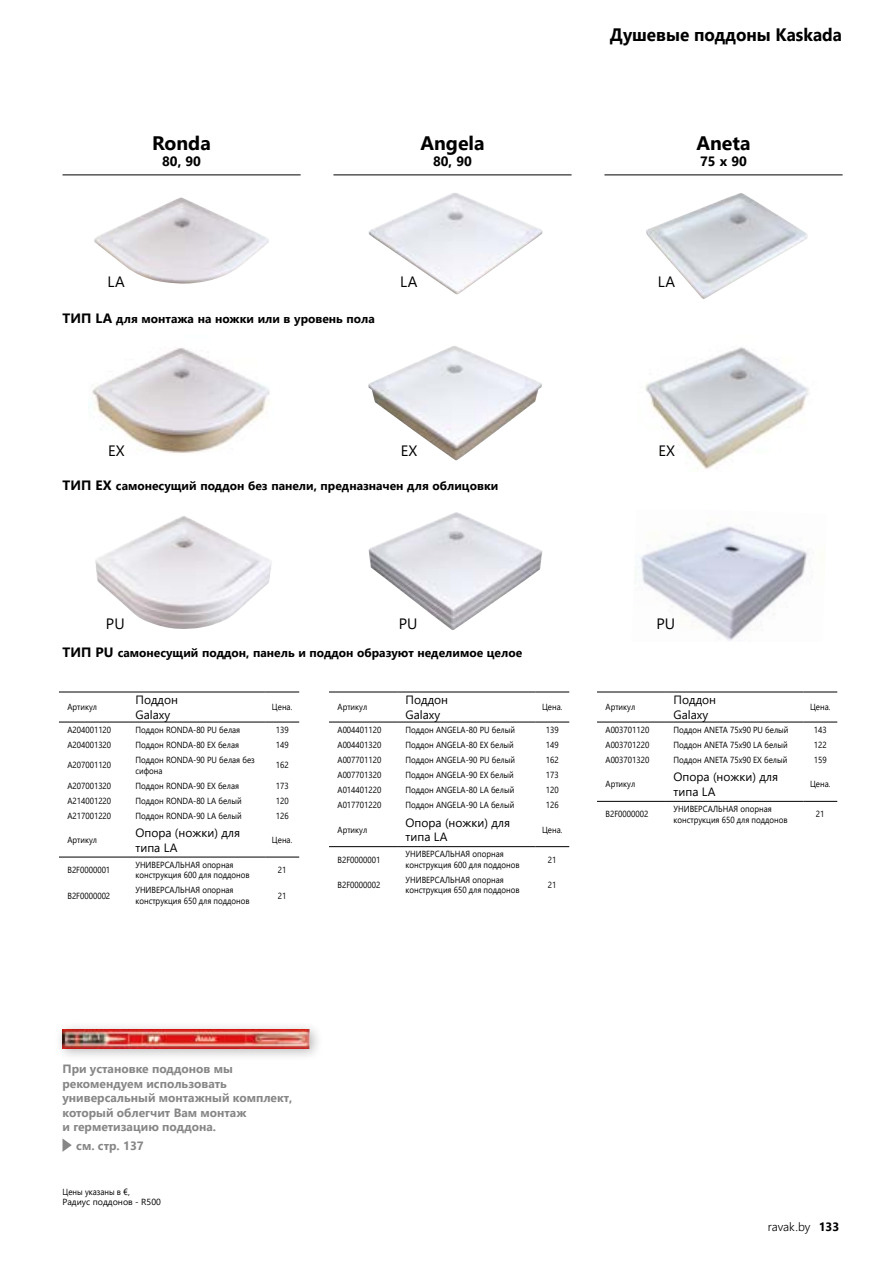
<style>
.page{position:relative;width:893px;height:1263px;background:#fff}
.page>*{position:absolute;margin:0;border:0;box-sizing:border-box;transform-origin:0 0}
.t1{font:700 19.5px "Segoe UI";color:#000}
.t2{font:700 18px "Segoe UI";color:#000;scale:.95 1}
.t3{font:15px "Segoe UI";color:#000}
.t4{font:700 13.5px "Segoe UI";color:#000}
.t5{font:700 12px "Segoe UI";color:#000}
.t6{font:700 12px/14.4px "Segoe UI";color:#878787}
.t7{font:12px/14.4px "Segoe UI";color:#000}
.t8{font:300 12px "Segoe UI";color:#000}
.t9{font:8.85px/10.6px "Segoe UI";color:#000;scale:.9 1}
.s1{font-size:13.5px}
.s2{font-size:9px}
.s3{font-weight:700}
</style>
<div class="page">
<hr style="left:63px;top:174px;width:238px;height:1px;background:#000">
<hr style="left:333px;top:174px;width:239px;height:1px;background:#000">
<hr style="left:604px;top:174px;width:239px;height:1px;background:#000">
<img style="left:94px;top:197px;width:175px;height:87px">
<img style="left:368px;top:193px;width:175px;height:101px">
<img style="left:646px;top:193px;width:162px;height:106px">
<img style="left:368px;top:346px;width:174px;height:115px">
<img style="left:89px;top:348px;width:181px;height:105px">
<img style="left:645px;top:347px;width:164px;height:122px">
<img style="left:95px;top:516px;width:177px;height:113px">
<img style="left:636px;top:526px;width:172px;height:115px">
<img style="left:368px;top:512px;width:175px;height:118px">
<svg style="left:63px;top:1139px;width:9px;height:13px"></svg>
<div style="left:55px;top:1022px;width:269px;height:39px;background:#000;opacity:.3"></div>
<img style="left:63px;top:1030px;width:246px;height:18px">
<hr style="left:329px;top:692px;width:68px;height:1px;background:#000">
<hr style="left:397px;top:692px;width:138px;height:1px;background:#000">
<hr style="left:535px;top:692px;width:34px;height:1px;background:#000">
<hr style="left:329px;top:722px;width:68px;height:1px;background:#000">
<hr style="left:397px;top:722px;width:138px;height:1px;background:#000">
<hr style="left:535px;top:722px;width:34px;height:1px;background:#000">
<hr style="left:329px;top:846px;width:68px;height:1px;background:#000">
<hr style="left:397px;top:846px;width:138px;height:1px;background:#000">
<hr style="left:535px;top:846px;width:34px;height:1px;background:#000">
<hr style="left:59px;top:692px;width:68px;height:1px;background:#000">
<hr style="left:127px;top:692px;width:138px;height:1px;background:#000">
<hr style="left:265px;top:692px;width:34px;height:1px;background:#000">
<hr style="left:59px;top:722px;width:68px;height:1px;background:#000">
<hr style="left:127px;top:722px;width:138px;height:1px;background:#000">
<hr style="left:265px;top:722px;width:34px;height:1px;background:#000">
<hr style="left:59px;top:857px;width:68px;height:1px;background:#000">
<hr style="left:127px;top:857px;width:138px;height:1px;background:#000">
<hr style="left:265px;top:857px;width:34px;height:1px;background:#000">
<hr style="left:597px;top:692px;width:68px;height:1px;background:#000">
<hr style="left:665px;top:692px;width:138px;height:1px;background:#000">
<hr style="left:803px;top:692px;width:34px;height:1px;background:#000">
<hr style="left:597px;top:722px;width:68px;height:1px;background:#000">
<hr style="left:665px;top:722px;width:138px;height:1px;background:#000">
<hr style="left:803px;top:722px;width:34px;height:1px;background:#000">
<hr style="left:597px;top:801px;width:68px;height:1px;background:#000">
<hr style="left:665px;top:801px;width:138px;height:1px;background:#000">
<hr style="left:803px;top:801px;width:34px;height:1px;background:#000">
<h1 class="t1" style="left:152px;top:125px;width:60px">Ronda</h1>
<h3 class="t4" style="left:162px;top:149px;width:40px">80, 90</h3>
<h1 class="t1" style="left:420px;top:125px;width:66px">Angela</h1>
<h3 class="t4" style="left:433px;top:149px;width:40px">80, 90</h3>
<h2 class="t2" style="left:610px;top:17px;width:246px">Душевые поддоны Kaskada</h2>
<h1 class="t1" style="left:696px;top:125px;width:56px">Aneta</h1>
<h3 class="t4" style="left:700px;top:149px;width:48px">75 x 90</h3>
<h3 class="t3" style="left:108px;top:267px;width:19px">LA</h3>
<h3 class="t3" style="left:400px;top:267px;width:19px">LA</h3>
<h3 class="t3" style="left:658px;top:267px;width:19px">LA</h3>
<h3 class="t5" style="left:63px;top:307px;width:314px"><span class="s1">ТИП LA</span> для монтажа на ножки или в уровень пола</h3>
<h3 class="t3" style="left:108px;top:436px;width:18px">EX</h3>
<h3 class="t3" style="left:401px;top:436px;width:18px">EX</h3>
<h3 class="t3" style="left:659px;top:436px;width:18px">EX</h3>
<h3 class="t5" style="left:63px;top:474px;width:437px"><span class="s1">ТИП EX</span> самонесущий поддон без панели, предназначен для облицовки</h3>
<h3 class="t3" style="left:106px;top:609px;width:20px">PU</h3>
<h3 class="t3" style="left:399px;top:609px;width:20px">PU</h3>
<h3 class="t3" style="left:656px;top:609px;width:20px">PU</h3>
<h3 class="t5" style="left:63px;top:641px;width:461px"><span class="s1">ТИП PU</span> самонесущий поддон, панель и поддон образуют неделимое целое</h3>
<p class="t9" style="left:67px;top:701px;width:35px">Артикул</p>
<h3 class="t7" style="left:135px;top:692px;width:44px">Поддон<br>Galaxy</h3>
<p class="t9" style="left:272px;top:701px;width:24px">Цена.</p>
<p class="t9" style="left:67px;top:724px;width:50px">A204001120</p>
<p class="t9" style="left:135px;top:724px;width:118px">Поддон RONDA-80 PU белая</p>
<p class="t9" style="left:276px;top:724px;width:16px">139</p>
<p class="t9" style="left:67px;top:739px;width:50px">A204001320</p>
<p class="t9" style="left:135px;top:739px;width:117px">Поддон RONDA-80 EX белая</p>
<p class="t9" style="left:276px;top:739px;width:16px">149</p>
<p class="t9" style="left:67px;top:759px;width:50px">A207001120</p>
<p class="t9" style="left:135px;top:754px;width:134px">Поддон RONDA-90 PU белая без сифона</p>
<p class="t9" style="left:276px;top:759px;width:16px">162</p>
<p class="t9" style="left:67px;top:779px;width:50px">A207001320</p>
<p class="t9" style="left:135px;top:779px;width:117px">Поддон RONDA-90 EX белая</p>
<p class="t9" style="left:276px;top:779px;width:16px">173</p>
<p class="t9" style="left:67px;top:794px;width:50px">A214001220</p>
<p class="t9" style="left:135px;top:794px;width:119px">Поддон RONDA-80 LA белый</p>
<p class="t9" style="left:276px;top:794px;width:16px">120</p>
<p class="t9" style="left:67px;top:809px;width:50px">A217001220</p>
<p class="t9" style="left:135px;top:809px;width:119px">Поддон RONDA-90 LA белый</p>
<p class="t9" style="left:276px;top:809px;width:16px">126</p>
<p class="t9" style="left:67px;top:834px;width:35px">Артикул</p>
<h3 class="t7" style="left:135px;top:825px;width:106px">Опора (ножки) для типа LA</h3>
<p class="t9" style="left:272px;top:834px;width:24px">Цена.</p>
<p class="t9" style="left:67px;top:864px;width:49px">B2F0000001</p>
<p class="t9" style="left:135px;top:858px;width:128px">УHИВЕРСАЛЬHАЯ опоpная констpукция 600 для поддонов</p>
<p class="t9" style="left:278px;top:864px;width:11px">21</p>
<p class="t9" style="left:67px;top:889px;width:49px">B2F0000002</p>
<p class="t9" style="left:135px;top:884px;width:128px">УHИВЕРСАЛЬHАЯ опоpная констpукция 650 для поддонов</p>
<p class="t9" style="left:278px;top:889px;width:11px">21</p>
<p class="t9" style="left:338px;top:701px;width:35px">Артикул</p>
<h3 class="t7" style="left:406px;top:692px;width:44px">Поддон<br>Galaxy</h3>
<p class="t9" style="left:542px;top:701px;width:24px">Цена.</p>
<p class="t9" style="left:338px;top:724px;width:50px">A004401120</p>
<p class="t9" style="left:406px;top:724px;width:123px">Поддон ANGELA-80 PU белый</p>
<p class="t9" style="left:546px;top:724px;width:16px">139</p>
<p class="t9" style="left:338px;top:739px;width:50px">A004401320</p>
<p class="t9" style="left:406px;top:739px;width:122px">Поддон ANGELA-80 EX белый</p>
<p class="t9" style="left:546px;top:739px;width:16px">149</p>
<p class="t9" style="left:338px;top:754px;width:50px">A007701120</p>
<p class="t9" style="left:406px;top:754px;width:123px">Поддон ANGELA-90 PU белый</p>
<p class="t9" style="left:546px;top:754px;width:16px">162</p>
<p class="t9" style="left:338px;top:769px;width:50px">A007701320</p>
<p class="t9" style="left:406px;top:769px;width:122px">Поддон ANGELA-90 EX белый</p>
<p class="t9" style="left:546px;top:769px;width:16px">173</p>
<p class="t9" style="left:338px;top:784px;width:50px">A014401220</p>
<p class="t9" style="left:406px;top:784px;width:122px">Поддон ANGELA-80 LA белый</p>
<p class="t9" style="left:546px;top:784px;width:16px">120</p>
<p class="t9" style="left:338px;top:799px;width:50px">A017701220</p>
<p class="t9" style="left:406px;top:799px;width:122px">Поддон ANGELA-90 LA белый</p>
<p class="t9" style="left:546px;top:799px;width:16px">126</p>
<p class="t9" style="left:338px;top:823px;width:35px">Артикул</p>
<h3 class="t7" style="left:406px;top:814px;width:106px">Опора (ножки) для типа LA</h3>
<p class="t9" style="left:542px;top:823px;width:24px">Цена.</p>
<p class="t9" style="left:338px;top:853px;width:49px">B2F0000001</p>
<p class="t9" style="left:406px;top:848px;width:128px">УHИВЕРСАЛЬHАЯ опоpная констpукция 600 для поддонов</p>
<p class="t9" style="left:548px;top:853px;width:11px">21</p>
<p class="t9" style="left:338px;top:879px;width:49px">B2F0000002</p>
<p class="t9" style="left:406px;top:873px;width:128px">УHИВЕРСАЛЬHАЯ опоpная констpукция 650 для поддонов</p>
<p class="t9" style="left:548px;top:879px;width:11px">21</p>
<p class="t9" style="left:605px;top:701px;width:35px">Артикул</p>
<h3 class="t7" style="left:674px;top:692px;width:44px">Поддон<br>Galaxy</h3>
<p class="t9" style="left:810px;top:701px;width:24px">Цена.</p>
<p class="t9" style="left:605px;top:724px;width:50px">A003701120</p>
<p class="t9" style="left:674px;top:724px;width:129px">Поддон ANETA 75x90 PU белый</p>
<p class="t9" style="left:814px;top:724px;width:16px">143</p>
<p class="t9" style="left:605px;top:739px;width:50px">A003701220</p>
<p class="t9" style="left:674px;top:739px;width:128px">Поддон ANETA 75x90 LA белый</p>
<p class="t9" style="left:814px;top:739px;width:16px">122</p>
<p class="t9" style="left:605px;top:754px;width:50px">A003701320</p>
<p class="t9" style="left:674px;top:754px;width:128px">Поддон ANETA 75x90 EX белый</p>
<p class="t9" style="left:814px;top:754px;width:16px">159</p>
<p class="t9" style="left:605px;top:778px;width:35px">Артикул</p>
<h3 class="t7" style="left:674px;top:769px;width:106px">Опора (ножки) для типа LA</h3>
<p class="t9" style="left:810px;top:778px;width:24px">Цена.</p>
<p class="t9" style="left:605px;top:808px;width:49px">B2F0000002</p>
<p class="t9" style="left:674px;top:803px;width:128px">УHИВЕРСАЛЬHАЯ опоpная констpукция 650 для поддонов</p>
<p class="t9" style="left:816px;top:808px;width:11px">21</p>
<h3 class="t6" style="left:63px;top:1061px;width:231px">При установке поддонов мы рекомендуем использовать универсальный монтажный комплект, который облегчит Вам монтаж<br>и герметизацию поддона.</h3>
<h3 class="t6" style="left:76px;top:1137px;width:69px">см. стр. 137</h3>
<p class="t9" style="left:63px;top:1185px;width:111px">Цены указаны в <span class="s2">€</span>,<br>Радиус поддонов - R500</p>
<h3 class="t8" style="left:768px;top:1215px;width:73px">ravak.by <span class="s3">133</span></h3>
</div>
